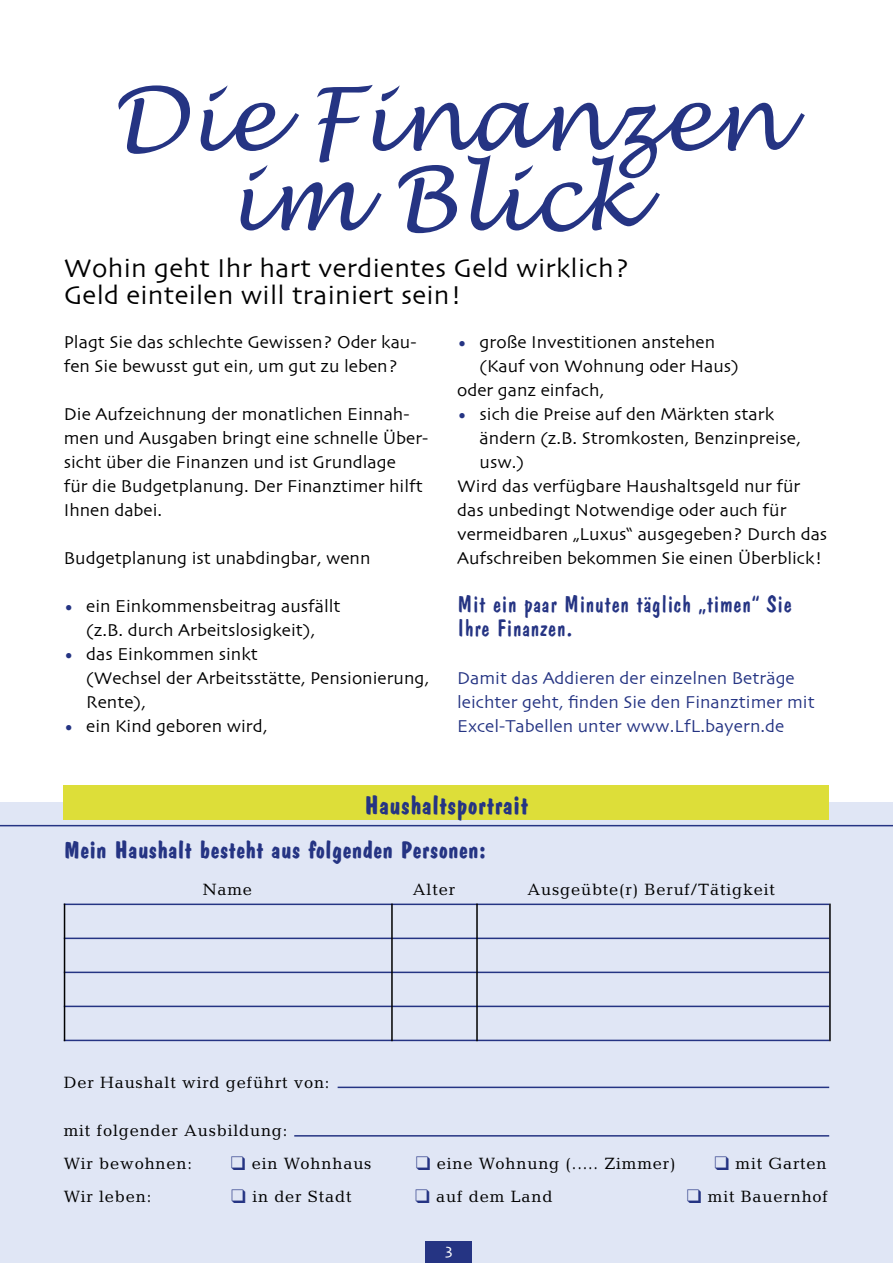
<style>
.page{position:relative;width:893px;height:1263px;background:#fff}
.page>*{position:absolute;margin:0;border:0;box-sizing:border-box;transform-origin:0 0}
.t1{font:italic 87px/79.5px "Lucida Handwriting";color:#253483;text-align:center}
.t2{font:27px/27px "Skia";letter-spacing:.01em;color:#000}
.t3{font:700 25.5px "Dom Casual";color:#253483}
.t4{font:24px/24px "Dom Casual";color:#253483}
.t5{font:700 24px "Dom Casual";color:#253483}
.t6{font:18px/24px "Skia";color:#000}
.t7{font:18px/24px "Skia";color:#253483}
.t8{font:16.5px/33px "Candida";letter-spacing:.05em;color:#000}
.t9{font:16.5px "Skia";color:#fff}
.s1{color:#253483}
</style>
<div class="page">
<div style="left:0;top:802px;width:893px;height:461px;background:#e0e6f5"></div>
<div style="left:426px;top:1241px;width:46px;height:22px;background:#253483"></div>
<div style="left:64px;top:786px;width:765px;height:34px;background:#ddde39"></div>
<hr style="left:0;top:825px;width:893px;height:1px;background:#253483">
<hr style="left:64px;top:903px;width:765px;height:2px;background:#253483">
<hr style="left:64px;top:937px;width:765px;height:2px;background:#253483">
<hr style="left:64px;top:971px;width:765px;height:2px;background:#253483">
<hr style="left:64px;top:1006px;width:765px;height:1px;background:#253483">
<hr style="left:64px;top:1040px;width:765px;height:1px;background:#253483">
<hr style="left:64px;top:903px;width:1px;height:138px;background:#000">
<hr style="left:391px;top:903px;width:2px;height:138px;background:#000">
<hr style="left:476px;top:903px;width:2px;height:138px;background:#000">
<hr style="left:829px;top:903px;width:2px;height:138px;background:#000">
<hr style="left:338px;top:1086px;width:491px;height:2px;background:#253483">
<hr style="left:294px;top:1135px;width:535px;height:1px;background:#253483">
<h1 class="t1" style="left:111px;top:83px;width:672px">Die Finanzen im Blick</h1>
<h2 class="t2" style="left:64px;top:256px;width:567px">Wohin geht Ihr hart verdientes Geld wirklich?<br>Geld einteilen will trainiert sein!</h2>
<p class="t6" style="left:64px;top:331px;width:354px">Plagt Sie das schlechte Gewissen? Oder kau&shy;fen Sie bewusst gut ein, um gut zu leben?</p>
<p class="t6" style="left:64px;top:403px;width:366px">Die Aufzeichnung der monatlichen Einnah&shy;men und Ausgaben bringt eine schnelle Über&shy;sicht über die Finanzen und ist Grundlage<br>für die Budgetplanung. Der Finanztimer hilft Ihnen dabei.</p>
<p class="t6" style="left:64px;top:547px;width:308px">Budgetplanung ist unabdingbar, wenn</p>
<p class="t6" style="left:64px;top:595px;width:278px;text-align:center"><span class="s1">•</span> ein Einkommensbeitrag ausfällt (z.B. durch Arbeitslosigkeit),</p>
<p class="t6" style="left:86px;top:643px;width:344px;text-indent:-22px"><span class="s1">•</span> das Einkommen sinkt<br>(Wechsel der Arbeitsstätte, Pensionierung,<br>Rente),</p>
<p class="t6" style="left:64px;top:715px;width:205px"><span class="s1">•</span> ein Kind geboren wird,</p>
<p class="t6" style="left:457px;top:331px;width:260px"><span class="s1">•</span> große Investitionen anstehen</p>
<p class="t6" style="left:480px;top:355px;width:261px">(Kauf von Wohnung oder Haus)</p>
<p class="t6" style="left:457px;top:379px;width:149px">oder ganz einfach,</p>
<p class="t6" style="left:457px;top:403px;width:319px"><span class="s1">•</span> sich die Preise auf den Märkten stark</p>
<p class="t6" style="left:480px;top:427px;width:323px">ändern (z.B. Stromkosten, Benzinpreise,</p>
<p class="t6" style="left:480px;top:451px;width:46px">usw.)</p>
<p class="t6" style="left:457px;top:475px;width:345px">Wird das verfügbare Haushaltsgeld nur für</p>
<p class="t6" style="left:457px;top:499px;width:331px">das unbedingt Notwendige oder auch für</p>
<p class="t6" style="left:457px;top:523px;width:372px">vermeidbaren „Luxus“ ausgegeben? Durch das</p>
<p class="t6" style="left:457px;top:547px;width:367px">Aufschreiben bekommen Sie einen Überblick!</p>
<h3 class="t4" style="left:457px;top:592px;width:337px">Mit ein paar Minuten täglich „timen“ Sie<br>Ihre Finanzen.</h3>
<p class="t7" style="left:457px;top:667px;width:359px">Damit das Addieren der einzelnen Beträge leichter geht, finden Sie den Finanztimer mit<br>Excel-Tabellen unter www.LfL.bayern.de</p>
<h3 class="t3" style="left:365px;top:790px;width:165px">Haushaltsportrait</h3>
<h3 class="t5" style="left:64px;top:836px;width:424px">Mein Haushalt besteht aus folgenden Personen:</h3>
<p class="t8" style="left:203px;top:873px;width:51px">Name</p>
<p class="t8" style="left:413px;top:873px;width:44px">Alter</p>
<p class="t8" style="left:527px;top:873px;width:249px">Ausgeübte(r) Beruf/Tätigkeit</p>
<p class="t8" style="left:64px;top:1065px;width:267px">Der Haushalt wird geführt von:</p>
<p class="t8" style="left:64px;top:1113px;width:225px">mit folgender Ausbildung:<br>Wir bewohnen:</p>
<p class="t8" style="left:231px;top:1146px;width:142px"><span class="s1">❑</span> ein Wohnhaus</p>
<p class="t8" style="left:416px;top:1146px;width:261px"><span class="s1">❑</span> eine Wohnung (..... Zimmer)</p>
<p class="t8" style="left:714px;top:1146px;width:114px"><span class="s1">❑</span> mit Garten</p>
<p class="t8" style="left:64px;top:1179px;width:89px">Wir leben:</p>
<p class="t8" style="left:231px;top:1179px;width:122px"><span class="s1">❑</span> in der Stadt</p>
<p class="t8" style="left:415px;top:1179px;width:139px"><span class="s1">❑</span> auf dem Land</p>
<p class="t8" style="left:687px;top:1179px;width:143px"><span class="s1">❑</span> mit Bauernhof</p>
<p class="t9" style="left:445px;top:1239px;width:9px">3</p>
</div>
